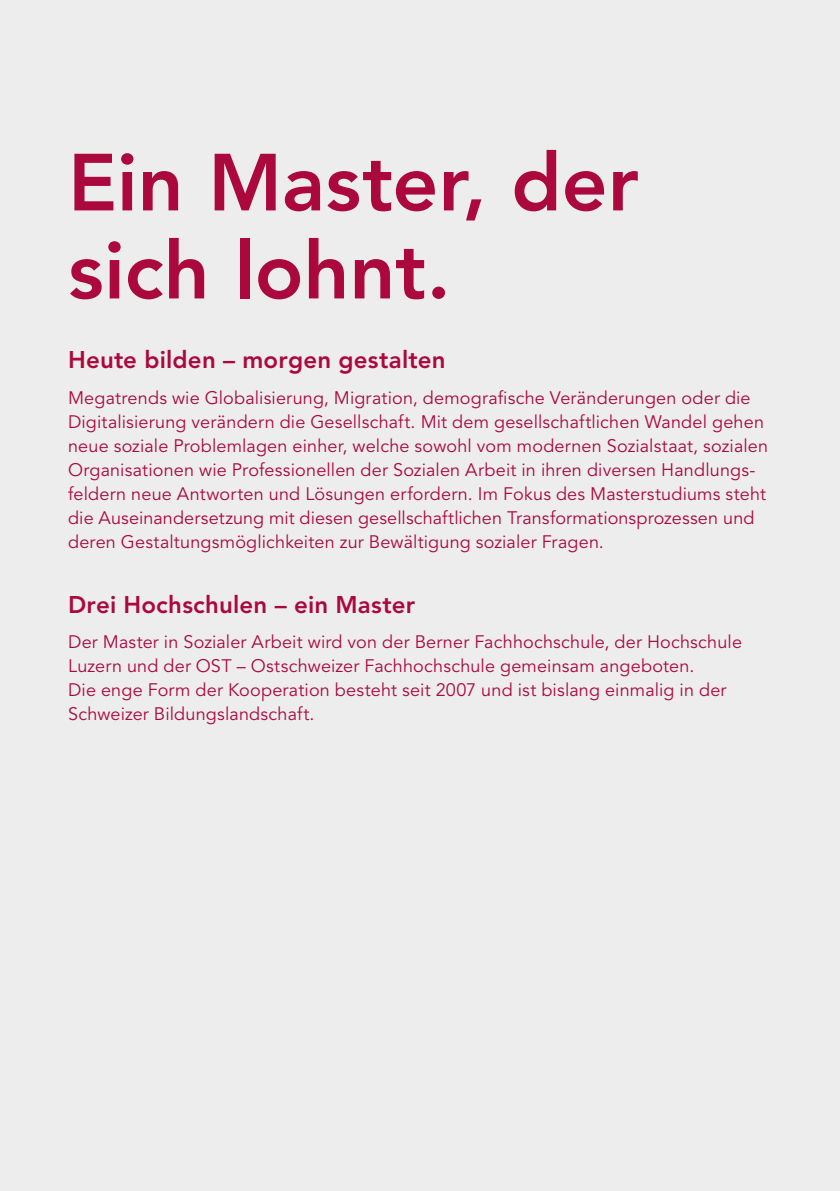
<style>
.page{position:relative;width:840px;height:1191px;background:#fff}
.page>*{position:absolute;margin:0;border:0;box-sizing:border-box;transform-origin:0 0}
.t1{font:800 80px/88px "Avenir LT Std";color:#ab093e}
.t2{font:800 24px "Avenir LT Std";letter-spacing:.01em;color:#ab093e}
.t3{font:18px/24px "Avenir LT Std";letter-spacing:.01em;color:#ab093e}
</style>
<div class="page">
<div style="left:0;top:0;width:839px;height:1191px;background:#ededed"></div>
<h1 class="t1" style="left:68px;top:139px;width:572px">Ein Master, der sich lohnt.</h1>
<h2 class="t2" style="left:68px;top:345px;width:379px">Heute bilden – morgen gestalten</h2>
<p class="t3" style="left:68px;top:386px;width:701px">Megatrends wie Globalisierung, Migration, demografische Veränderungen oder die Digitalisierung verändern die Gesellschaft. Mit dem gesellschaftlichen Wandel gehen neue soziale Problemlagen einher, welche sowohl vom modernen Sozialstaat, sozialen Organisationen wie Professionellen der Sozialen Arbeit in ihren diversen Handlungs&shy;feldern neue Antworten und Lösungen erfordern. Im Fokus des Masterstudiums steht die Auseinandersetzung mit diesen gesellschaftlichen Transformationsprozessen und deren Gestaltungsmöglichkeiten zur Bewältigung sozialer Fragen.</p>
<h2 class="t2" style="left:68px;top:590px;width:348px">Drei Hochschulen – ein Master</h2>
<p class="t3" style="left:68px;top:630px;width:675px">Der Master in Sozialer Arbeit wird von der Berner Fachhochschule, der Hochschule Luzern und der OST – Ostschweizer Fachhochschule gemeinsam angeboten.<br>Die enge Form der Kooperation besteht seit 2007 und ist bislang einmalig in der Schweizer Bildungslandschaft.</p>
</div>
